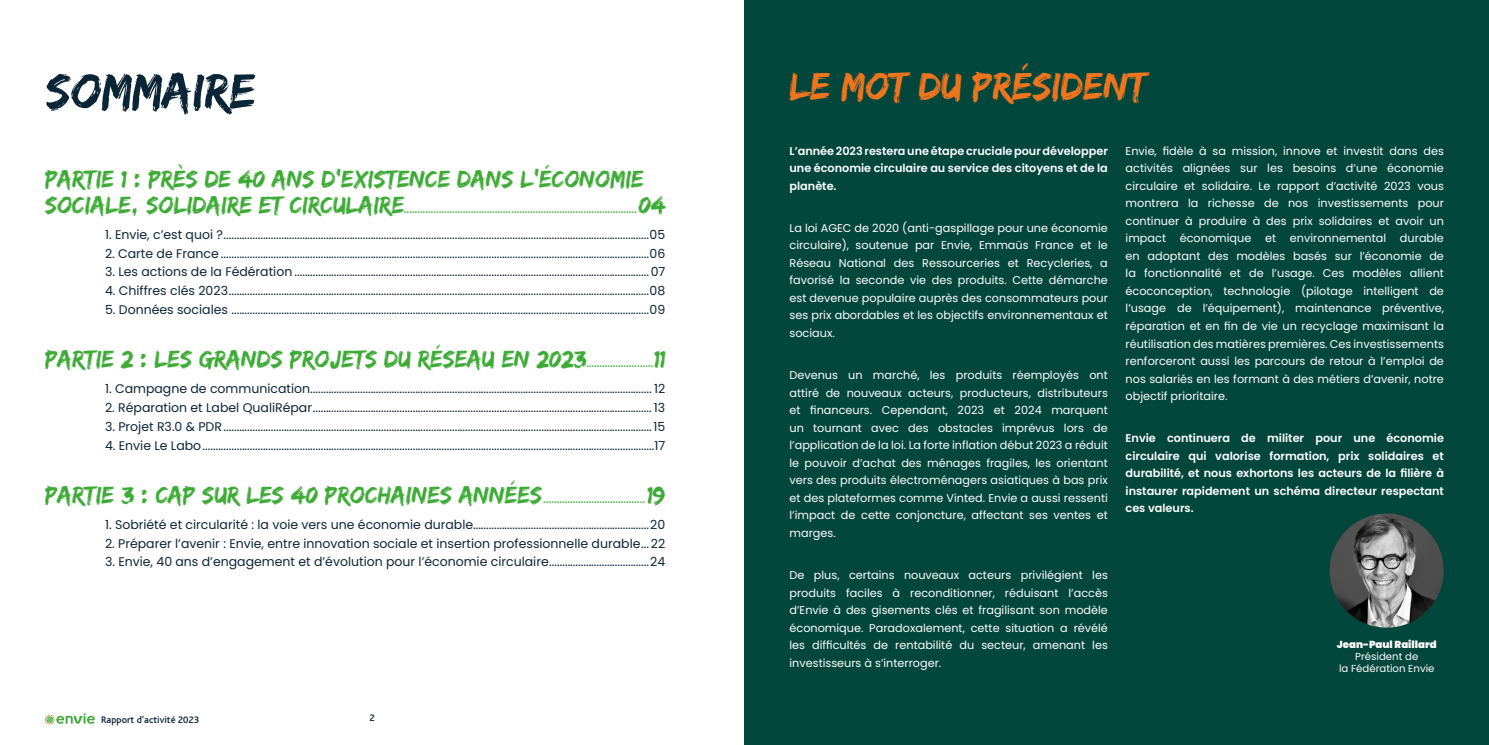
<style>
.page{position:relative;width:1489px;height:745px;background:#fff}
.page>*{position:absolute;margin:0;border:0;box-sizing:border-box;transform-origin:0 0}
.t1{font:51.12px "Edo SZ";color:#0a2536}
.t2{font:40px "Edo SZ";color:#ee751e}
.t3{font:25px/26.2px "Edo SZ";color:#3fab37}
.t4{font:12.5px "Poppins";color:#0a2536}
.t5{font:11.25px/17.5px "Poppins";color:#fff;text-align:justify}
.t6{font:600 11.25px/17.5px "Poppins";color:#fff;text-align:justify}
.t7{font:10.12px/12.1px "Poppins";color:#fff;text-align:center}
.t8{font:900 10.12px "Poppins";color:#fff}
.t9{font:500 10px "Bliss";color:#0a2536}
.t10{font:8.75px "Edo SZ";color:#3fab37}
</style>
<div class="page">
<svg style="left:46px;top:713px;width:49px;height:10px"></svg>
<div style="left:744px;top:0;width:744px;height:744px;background:#02463c"></div>
<img style="left:1329px;top:513px;width:114px;height:114px;border-radius:57px">
<h1 class="t1" style="left:46px;top:61px;width:211px">SOMMAIRE</h1>
<h3 class="t3" style="left:45px;top:165px;width:600px">PARTIE 1 : PRÈS DE 40 ANS D’EXISTENCE DANS L’ÉCONOMIE<br>SOCIALE, SOLIDAIRE ET CIRCULAIRE</h3>
<h3 class="t3" style="left:638px;top:191px;width:29px">04</h3>
<p class="t4" style="left:105px;top:227px;width:561px">1. Envie, c’est quoi ?..................................................................................................................................................................05</p>
<p class="t4" style="left:105px;top:246px;width:562px">2. Carte de France ...................................................................................................................................................................06</p>
<p class="t4" style="left:105px;top:264px;width:562px">3. Les actions de la Fédération .......................................................................................................................................07</p>
<p class="t4" style="left:105px;top:283px;width:562px">4. Chiffres clés 2023................................................................................................................................................................08</p>
<p class="t4" style="left:105px;top:302px;width:561px">5. Données sociales ...............................................................................................................................................................09</p>
<h3 class="t3" style="left:45px;top:345px;width:543px">PARTIE 2 : LES GRANDS PROJETS DU RÉSEAU EN 2023</h3>
<p class="t10" style="left:404px;top:205px;width:234px">.......................................................................................</p>
<h3 class="t3" style="left:654px;top:345px;width:13px">11</h3>
<p class="t4" style="left:105px;top:381px;width:561px">1. Campagne de communication.................................................................................................................................. 12</p>
<p class="t4" style="left:105px;top:400px;width:562px">2. Réparation et Label QualiRépar................................................................................................................................. 13</p>
<p class="t4" style="left:105px;top:419px;width:562px">3. Projet R3.0 &amp; PDR...................................................................................................................................................................15</p>
<p class="t4" style="left:105px;top:437px;width:561px">4. Envie Le Labo............................................................................................................................................................................17</p>
<h3 class="t3" style="left:45px;top:480px;width:498px">PARTIE 3 : CAP SUR LES 40 PROCHAINES ANNÉES</h3>
<p class="t10" style="left:586px;top:359px;width:68px">.........................</p>
<h3 class="t3" style="left:647px;top:480px;width:20px">19</h3>
<p class="t4" style="left:105px;top:517px;width:562px">1. Sobriété et circularité : la voie vers une économie durable...................................................................20</p>
<p class="t4" style="left:105px;top:535px;width:561px">2. Préparer l’avenir : Envie, entre innovation sociale et insertion professionnelle durable... 22</p>
<p class="t4" style="left:105px;top:554px;width:561px">3. Envie, 40 ans d’engagement et d’évolution pour l’économie circulaire......................................24</p>
<p class="t10" style="left:543px;top:494px;width:103px">......................................</p>
<p class="t9" style="left:101px;top:713px;width:100px">Rapport d’activité 2023</p>
<p class="t9" style="left:369px;top:712px;width:7px">2</p>
<h2 class="t2" style="left:789px;top:63px;width:358px">LE MOT DU PRÉSIDENT</h2>
<p class="t6" style="left:789px;top:142px;width:320px">L’année 2023 restera une étape cruciale pour développer une économie circulaire au service des citoyens et de la planète.</p>
<p class="t5" style="left:789px;top:219px;width:320px">La loi AGEC de 2020 (anti-gaspillage pour une économie circulaire), soutenue par Envie, Emmaüs France et le Réseau National des Ressourceries et Recycleries, a favorisé la seconde vie des produits. Cette démarche est devenue populaire auprès des consommateurs pour ses prix abordables et les objectifs environnementaux et sociaux.</p>
<p class="t5" style="left:789px;top:366px;width:320px">Devenus un marché, les produits réemployés ont attiré de nouveaux acteurs, producteurs, distributeurs et financeurs. Cependant, 2023 et 2024 marquent un tournant avec des obstacles imprévus lors de l’application de la loi. La forte inflation début 2023 a réduit le pouvoir d’achat des ménages fragiles, les orientant vers des produits électroménagers asiatiques à bas prix et des plateformes comme Vinted. Envie a aussi ressenti l’impact de cette conjoncture, affectant ses ventes et marges.</p>
<p class="t5" style="left:789px;top:566px;width:320px">De plus, certains nouveaux acteurs privilégient les produits faciles à reconditionner, réduisant l’accès d’Envie à des gisements clés et fragilisant son modèle économique. Paradoxalement, cette situation a révélé les difficultés de rentabilité du secteur, amenant les investisseurs à s’interroger.</p>
<p class="t5" style="left:1125px;top:142px;width:320px">Envie, fidèle à sa mission, innove et investit dans des activités alignées sur les besoins d’une économie circulaire et solidaire. Le rapport d’activité 2023 vous montrera la richesse de nos investissements pour continuer à produire à des prix solidaires et avoir un impact économique et environnemental durable en adoptant des modèles basés sur l’économie de la fonctionnalité et de l’usage. Ces modèles allient écoconception, technologie (pilotage intelligent de l’usage de l’équipement), maintenance préventive, réparation et en fin de vie un recyclage maximisant la réutilisation des matières premières. Ces investissements renforceront aussi les parcours de retour à l’emploi de nos salariés en les formant à des métiers d’avenir, notre objectif prioritaire.</p>
<p class="t6" style="left:1125px;top:429px;width:320px">Envie continuera de militer pour une économie circulaire qui valorise formation, prix solidaires et durabilité, et nous exhortons les acteurs de la filière à instaurer rapidement un schéma directeur respectant ces valeurs.</p>
<p class="t8" style="left:1336px;top:638px;width:101px">Jean-Paul Raillard</p>
<p class="t7" style="left:1338px;top:650px;width:97px">Président de<br>la Fédération Envie</p>
</div>
